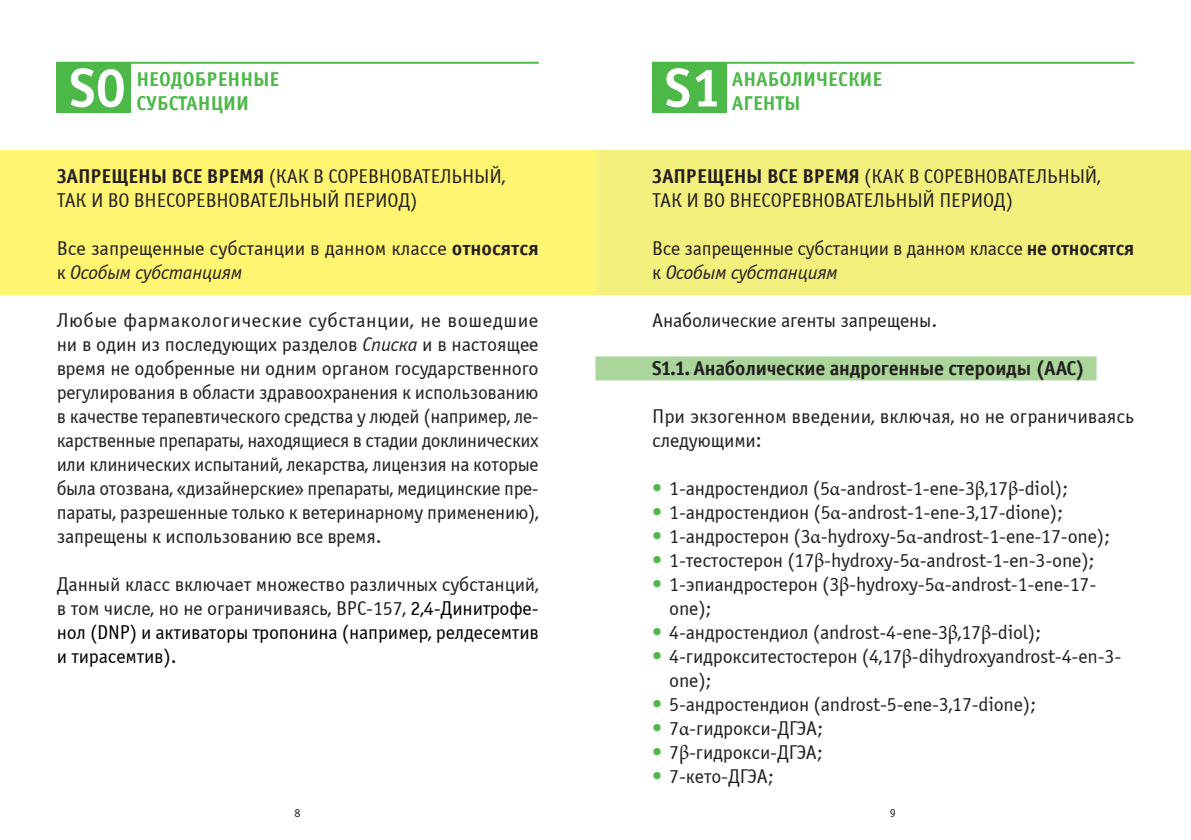
<style>
.page{position:relative;width:1191px;height:840px;background:#fff}
.page>*{position:absolute;margin:0;border:0;box-sizing:border-box;transform-origin:0 0}
.S0{font:700 54.6px "Officina Sans Win C";color:#fff}
.t1{font:20px/24px "Officina Sans Win C";letter-spacing:-.01em;color:#231f20}
._1__Анаболич_стероиды{font:700 20px "Officina Sans Win C";letter-spacing:-.01em;color:#231f20}
.S0-2{font:700 20px/24px "Officina Sans Win C";color:#4cb848}
.t2{font:12px "Officina Sans Win C";color:#231f20}
.s1{font-weight:700}
.s2{font-style:italic}
.s3{color:#000}
.s4{color:#4cb848}
.s5{font-family:"Minion Pro"}
</style>
<div class="page">
<div style="left:652px;top:62px;width:74px;height:50px;background:#4cb848"></div>
<div style="left:0;top:150px;width:596px;height:145px;background:#fff570"></div>
<div style="left:596px;top:150px;width:595px;height:145px;background:#f4f07d"></div>
<div style="left:57px;top:62px;width:74px;height:51px;background:#4cb848"></div>
<hr style="left:57px;top:62px;width:482px;height:2px;background:#4cb848">
<hr style="left:652px;top:62px;width:482px;height:2px;background:#4cb848">
<div style="left:595px;top:356px;width:501px;height:24px;background:#aad59b"></div>
<p class="S0" style="left:69px;top:57px;width:58px">S0</p>
<p class="S0-2" style="left:136px;top:68px;width:145px">НЕОДОБРЕННЫЕ<br>СУБСТАНЦИИ</p>
<p class="t1" style="left:57px;top:164px;width:450px"><span class="s1">ЗАПРЕЩЕНЫ ВСЕ ВРЕМЯ</span> (КАК В СОРЕВНОВАТЕЛЬНЫЙ,<br>ТАК И ВО ВНЕСОРЕВНОВАТЕЛЬНЫЙ ПЕРИОД)</p>
<p class="t1" style="left:57px;top:236px;width:483px">Все запрещенные субстанции в данном классе <span class="s1">относятся </span>к <span class="s2">Особым субстанциям</span></p>
<p class="t1" style="left:57px;top:308px;width:484px;text-align:justify">Любые фармакологические субстанции, не вошедшие ни в один из последующих разделов <span class="s2">Списка</span> и в настоящее время не одобренные ни одним органом государственного регулирования в области здравоохранения к использованию в качестве терапевтического средства у людей (например, ле&shy;карственные препараты, находящиеся в стадии доклинических или клинических испытаний, лекарства, лицензия на которые была отозвана, «дизайнерские» препараты, медицинские пре&shy;параты, разрешенные только к ветеринарному применению), запрещены к использованию все время.</p>
<p class="t1" style="left:57px;top:572px;width:484px;text-align:justify">Данный класс включает множество различных субстанций, в том числе, но не ограничиваясь, BPC-157, <span class="s3">2,4-Динитрофе&shy;нол (DNP) и активаторы тропонина (например, релдесемтив и тирасемтив).</span></p>
<p class="S0" style="left:665px;top:57px;width:58px">S1</p>
<p class="S0-2" style="left:732px;top:68px;width:152px">АНАБОЛИЧЕСКИЕ<br>АГЕНТЫ</p>
<p class="t1" style="left:652px;top:164px;width:450px"><span class="s1">ЗАПРЕЩЕНЫ ВСЕ ВРЕМЯ</span> (КАК В СОРЕВНОВАТЕЛЬНЫЙ,<br>ТАК И ВО ВНЕСОРЕВНОВАТЕЛЬНЫЙ ПЕРИОД)</p>
<p class="t1" style="left:652px;top:236px;width:483px">Все запрещенные субстанции в данном классе <span class="s1">не относятся </span>к <span class="s2">Особым субстанциям</span></p>
<p class="t1" style="left:652px;top:308px;width:286px">Анаболические агенты запрещены.</p>
<p class="_1__Анаболич_стероиды" style="left:652px;top:356px;width:434px">S1.1. Анаболические андрогенные стероиды (ААС)</p>
<p class="t1" style="left:652px;top:404px;width:483px">При экзогенном введении, включая, но не ограничиваясь следующими:</p>
<p class="t1" style="left:652px;top:476px;width:417px"><span class="s4">•</span> 1-андростендиол (5<span class="s5">α</span>-androst-1-ene-3<span class="s5">β</span>,17<span class="s5">β</span>-diol);</p>
<p class="t1" style="left:652px;top:500px;width:412px"><span class="s4">•</span> 1-андростендион (5<span class="s5">α</span>-androst-1-ene-3,17-dione);</p>
<p class="t1" style="left:652px;top:524px;width:459px"><span class="s4">•</span> 1-андростерон (3<span class="s5">α</span>-hydroxy-5<span class="s5">α</span>-androst-1-ene-17-one);</p>
<p class="t1" style="left:652px;top:548px;width:444px"><span class="s4">•</span> 1-тестостерон (17<span class="s5">β</span>-hydroxy-5<span class="s5">α</span>-androst-1-en-3-one);</p>
<p class="t1" style="left:669px;top:572px;width:428px;text-indent:-17px"><span class="s4">•</span> 1-эпиандростерон (3<span class="s5">β</span>-hydroxy-5<span class="s5">α</span>-androst-1-ene-17- one);</p>
<p class="t1" style="left:652px;top:620px;width:390px"><span class="s4">•</span> 4-андростендиол (androst-4-ene-3<span class="s5">β</span>,17<span class="s5">β</span>-diol);</p>
<p class="t1" style="left:669px;top:644px;width:453px;text-indent:-17px"><span class="s4">•</span> 4-гидрокситестостерон (4,17<span class="s5">β</span>-dihydroxyandrost-4-en-3- one);</p>
<p class="t1" style="left:652px;top:692px;width:386px"><span class="s4">•</span> 5-андростендион (androst-5-ene-3,17-dione);</p>
<p class="t1" style="left:652px;top:716px;width:173px"><span class="s4">•</span> 7<span class="s5">α</span>-гидрокси-ДГЭА;</p>
<p class="t1" style="left:652px;top:740px;width:172px"><span class="s4">•</span> 7<span class="s5">β</span>-гидрокси-ДГЭА;</p>
<p class="t1" style="left:652px;top:764px;width:123px"><span class="s4">•</span> 7-кето-ДГЭА;</p>
<p class="t2" style="left:294px;top:805px;width:8px">8</p>
<p class="t2" style="left:890px;top:805px;width:7px">9</p>
</div>
